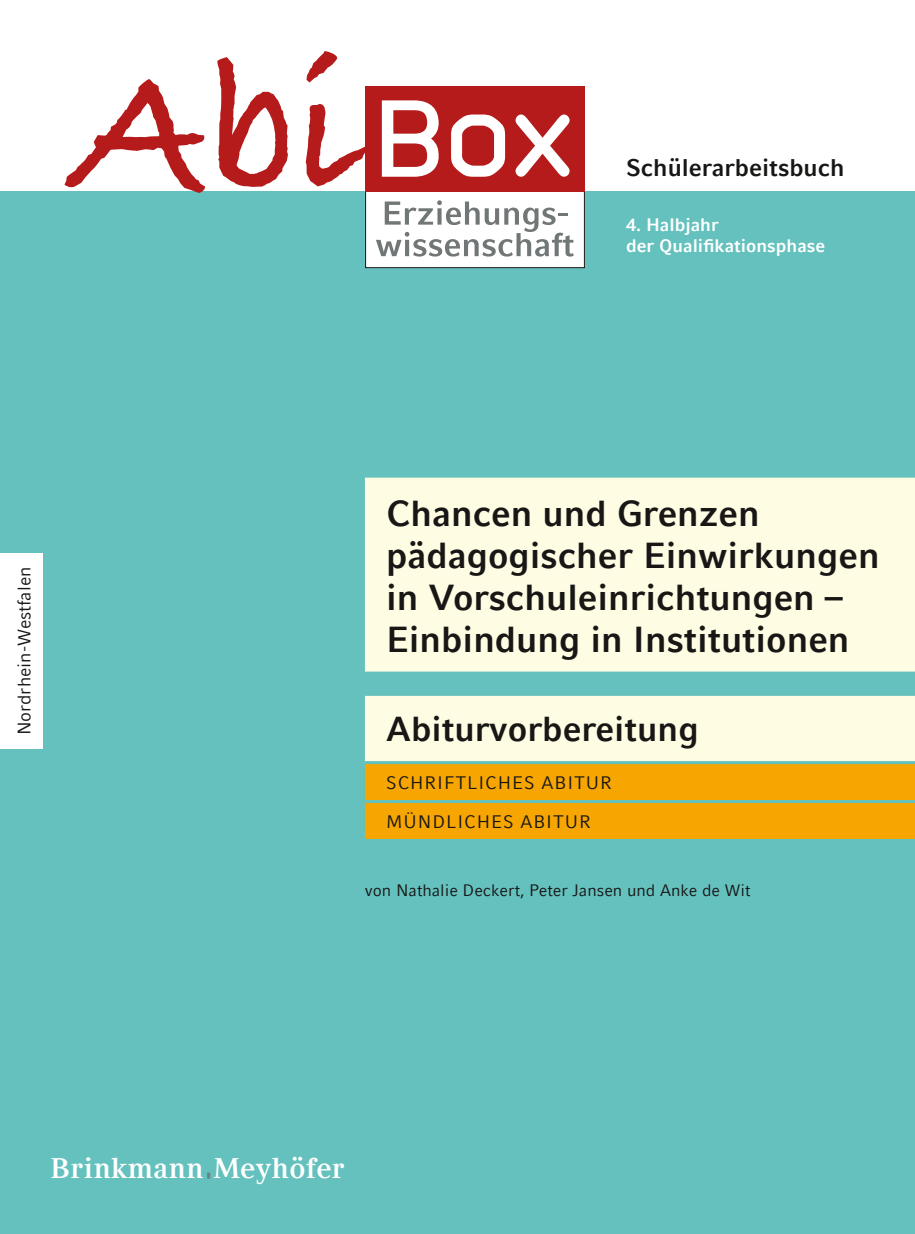
<style>
.page{position:relative;width:915px;height:1234px;background:#fff}
.page>*{position:absolute;margin:0;border:0;box-sizing:border-box;transform-origin:0 0}
.t1{font:700 36px/42px "Compatil Fact LT Com";color:#181716}
.t2{font:700 34.5px "Compatil Fact LT Com";color:#181716}
.t3{font:700 28.35px "Compatil Text LT Com";letter-spacing:.02em;color:#fff}
.t4{font:700 24px "Compatil Fact LT Com";color:#181716}
.t5{font:18px/38.8px "Compatil Fact LT Com";letter-spacing:.05em;color:#181716}
.t6{font:700 18px/21px "Compatil Fact LT Com";color:#fff}
.t7{font:18px "Compatil Fact LT Com";color:#181716}
.t8{font:16.5px "Compatil Fact LT Com";color:#181716}
</style>
<div class="page">
<div style="left:0;top:191px;width:914px;height:1042px;background:#65c1be"></div>
<div style="left:0;top:553px;width:43px;height:195px;background:#fff"></div>
<svg style="left:365px;top:477px;width:549px;height:284px;fill:#fffce4"></svg>
<div style="left:365px;top:764px;width:549px;height:74px;background:#f7a500"></div>
<hr style="left:365px;top:671px;width:549px;height:3px;background:#65c1be">
<hr style="left:365px;top:692px;width:549px;height:3px;background:#65c1be">
<hr style="left:365px;top:799px;width:549px;height:3px;background:#65c1be">
<div style="left:365px;top:191px;width:219px;height:76px;background:#fff"></div>
<div style="left:365px;top:191px;width:219px;height:77px;border:1px solid #181716"></div>
<svg style="left:376px;top:200px;width:197px;height:56px"></svg>
<div style="left:365px;top:86px;width:219px;height:106px;background:#b51b1a"></div>
<svg style="left:382px;top:100px;width:56px;height:77px"></svg>
<svg style="left:451px;top:114px;width:54px;height:63px"></svg>
<svg style="left:515px;top:114px;width:54px;height:63px"></svg>
<svg style="left:64px;top:51px;width:306px;height:142px"></svg>
<svg style="left:207px;top:1172px;width:3px;height:6px"></svg>
<p class="t7" style="left:14px;top:735px;width:170px;rotate:-90deg">Nordrhein-Westfalen</p>
<p class="t4" style="left:625px;top:154px;width:220px">Schülerarbeitsbuch</p>
<p class="t6" style="left:625px;top:214px;width:201px">4. Halbjahr<br>der Qualifikationsphase</p>
<p class="t1" style="left:386px;top:492px;width:495px">Chancen und Grenzen pädagogischer Einwirkungen in Vorschuleinrichtungen –<br>Einbindung in Institutionen</p>
<p class="t2" style="left:386px;top:708px;width:314px">Abiturvorbereitung</p>
<p class="t5" style="left:386px;top:763px;width:227px">SCHRIFTLICHES ABITUR<br>MÜNDLICHES ABITUR</p>
<p class="t8" style="left:365px;top:880px;width:387px">von Nathalie Deckert, Peter Jansen und Anke de Wit</p>
<p class="t3" style="left:50px;top:1151px;width:295px">Brinkmann Meyhöfer</p>
</div>
